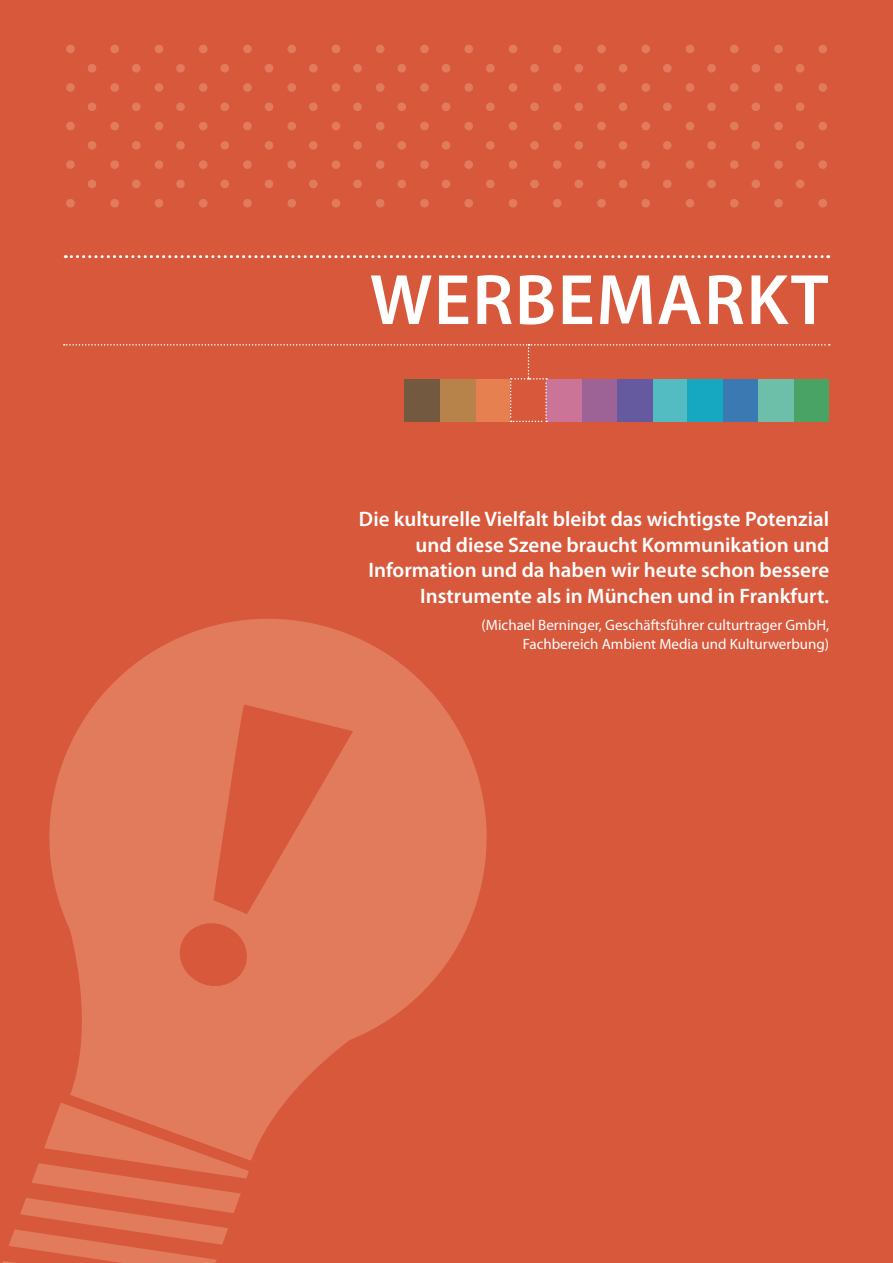
<style>
.page{position:relative;width:893px;height:1263px;background:#d8583b}
.page>*{position:absolute;margin:0;border:0;box-sizing:border-box;transform-origin:0 0}
.t1{font:600 72px "Myriad Pro";letter-spacing:.02em;color:#fff}
.t2{font:600 21px/25.5px "Myriad Pro";color:#fff;text-align:right}
.t3{font:15px/19.5px "Myriad Pro";color:#fff;text-align:right}
</style>
<div class="page">
<svg style="left:65px;top:255px;width:759px;height:3px"></svg>
<svg style="left:66px;top:45px;width:9px;height:8px"></svg>
<svg style="left:110px;top:45px;width:9px;height:8px"></svg>
<svg style="left:155px;top:45px;width:8px;height:8px"></svg>
<svg style="left:199px;top:45px;width:9px;height:8px"></svg>
<svg style="left:243px;top:45px;width:9px;height:8px"></svg>
<svg style="left:287px;top:45px;width:9px;height:8px"></svg>
<svg style="left:332px;top:45px;width:8px;height:8px"></svg>
<svg style="left:376px;top:45px;width:9px;height:8px"></svg>
<svg style="left:420px;top:45px;width:9px;height:8px"></svg>
<svg style="left:464px;top:45px;width:9px;height:8px"></svg>
<svg style="left:509px;top:45px;width:8px;height:8px"></svg>
<svg style="left:553px;top:45px;width:9px;height:8px"></svg>
<svg style="left:597px;top:45px;width:9px;height:8px"></svg>
<svg style="left:641px;top:45px;width:9px;height:8px"></svg>
<svg style="left:686px;top:45px;width:8px;height:8px"></svg>
<svg style="left:730px;top:45px;width:9px;height:8px"></svg>
<svg style="left:774px;top:45px;width:9px;height:8px"></svg>
<svg style="left:818px;top:45px;width:9px;height:8px"></svg>
<svg style="left:88px;top:64px;width:8px;height:9px"></svg>
<svg style="left:132px;top:64px;width:9px;height:9px"></svg>
<svg style="left:176px;top:64px;width:9px;height:9px"></svg>
<svg style="left:220px;top:64px;width:9px;height:9px"></svg>
<svg style="left:265px;top:64px;width:8px;height:9px"></svg>
<svg style="left:309px;top:64px;width:9px;height:9px"></svg>
<svg style="left:353px;top:64px;width:9px;height:9px"></svg>
<svg style="left:397px;top:64px;width:9px;height:9px"></svg>
<svg style="left:442px;top:64px;width:8px;height:9px"></svg>
<svg style="left:486px;top:64px;width:9px;height:9px"></svg>
<svg style="left:530px;top:64px;width:9px;height:9px"></svg>
<svg style="left:574px;top:64px;width:9px;height:9px"></svg>
<svg style="left:619px;top:64px;width:8px;height:9px"></svg>
<svg style="left:663px;top:64px;width:9px;height:9px"></svg>
<svg style="left:707px;top:64px;width:9px;height:9px"></svg>
<svg style="left:751px;top:64px;width:9px;height:9px"></svg>
<svg style="left:796px;top:64px;width:8px;height:9px"></svg>
<svg style="left:66px;top:83px;width:9px;height:9px"></svg>
<svg style="left:110px;top:83px;width:9px;height:9px"></svg>
<svg style="left:155px;top:83px;width:8px;height:9px"></svg>
<svg style="left:199px;top:83px;width:9px;height:9px"></svg>
<svg style="left:243px;top:83px;width:9px;height:9px"></svg>
<svg style="left:287px;top:83px;width:9px;height:9px"></svg>
<svg style="left:332px;top:83px;width:8px;height:9px"></svg>
<svg style="left:376px;top:83px;width:9px;height:9px"></svg>
<svg style="left:420px;top:83px;width:9px;height:9px"></svg>
<svg style="left:464px;top:83px;width:9px;height:9px"></svg>
<svg style="left:509px;top:83px;width:8px;height:9px"></svg>
<svg style="left:553px;top:83px;width:9px;height:9px"></svg>
<svg style="left:597px;top:83px;width:9px;height:9px"></svg>
<svg style="left:641px;top:83px;width:9px;height:9px"></svg>
<svg style="left:686px;top:83px;width:8px;height:9px"></svg>
<svg style="left:730px;top:83px;width:9px;height:9px"></svg>
<svg style="left:774px;top:83px;width:9px;height:9px"></svg>
<svg style="left:818px;top:83px;width:9px;height:9px"></svg>
<svg style="left:88px;top:102px;width:8px;height:9px"></svg>
<svg style="left:132px;top:102px;width:9px;height:9px"></svg>
<svg style="left:176px;top:102px;width:9px;height:9px"></svg>
<svg style="left:220px;top:102px;width:9px;height:9px"></svg>
<svg style="left:265px;top:102px;width:8px;height:9px"></svg>
<svg style="left:309px;top:102px;width:9px;height:9px"></svg>
<svg style="left:353px;top:102px;width:9px;height:9px"></svg>
<svg style="left:397px;top:102px;width:9px;height:9px"></svg>
<svg style="left:442px;top:102px;width:8px;height:9px"></svg>
<svg style="left:486px;top:102px;width:9px;height:9px"></svg>
<svg style="left:530px;top:102px;width:9px;height:9px"></svg>
<svg style="left:574px;top:102px;width:9px;height:9px"></svg>
<svg style="left:619px;top:102px;width:8px;height:9px"></svg>
<svg style="left:663px;top:102px;width:9px;height:9px"></svg>
<svg style="left:707px;top:102px;width:9px;height:9px"></svg>
<svg style="left:751px;top:102px;width:9px;height:9px"></svg>
<svg style="left:796px;top:102px;width:8px;height:9px"></svg>
<svg style="left:66px;top:122px;width:9px;height:8px"></svg>
<svg style="left:110px;top:122px;width:9px;height:8px"></svg>
<svg style="left:155px;top:122px;width:8px;height:8px"></svg>
<svg style="left:199px;top:122px;width:9px;height:8px"></svg>
<svg style="left:243px;top:122px;width:9px;height:8px"></svg>
<svg style="left:287px;top:122px;width:9px;height:8px"></svg>
<svg style="left:332px;top:122px;width:8px;height:8px"></svg>
<svg style="left:376px;top:122px;width:9px;height:8px"></svg>
<svg style="left:420px;top:122px;width:9px;height:8px"></svg>
<svg style="left:464px;top:122px;width:9px;height:8px"></svg>
<svg style="left:509px;top:122px;width:8px;height:8px"></svg>
<svg style="left:553px;top:122px;width:9px;height:8px"></svg>
<svg style="left:597px;top:122px;width:9px;height:8px"></svg>
<svg style="left:641px;top:122px;width:9px;height:8px"></svg>
<svg style="left:686px;top:122px;width:8px;height:8px"></svg>
<svg style="left:730px;top:122px;width:9px;height:8px"></svg>
<svg style="left:774px;top:122px;width:9px;height:8px"></svg>
<svg style="left:818px;top:122px;width:9px;height:8px"></svg>
<svg style="left:88px;top:141px;width:8px;height:9px"></svg>
<svg style="left:132px;top:141px;width:9px;height:9px"></svg>
<svg style="left:176px;top:141px;width:9px;height:9px"></svg>
<svg style="left:220px;top:141px;width:9px;height:9px"></svg>
<svg style="left:265px;top:141px;width:8px;height:9px"></svg>
<svg style="left:309px;top:141px;width:9px;height:9px"></svg>
<svg style="left:353px;top:141px;width:9px;height:9px"></svg>
<svg style="left:397px;top:141px;width:9px;height:9px"></svg>
<svg style="left:442px;top:141px;width:8px;height:9px"></svg>
<svg style="left:486px;top:141px;width:9px;height:9px"></svg>
<svg style="left:530px;top:141px;width:9px;height:9px"></svg>
<svg style="left:574px;top:141px;width:9px;height:9px"></svg>
<svg style="left:619px;top:141px;width:8px;height:9px"></svg>
<svg style="left:663px;top:141px;width:9px;height:9px"></svg>
<svg style="left:707px;top:141px;width:9px;height:9px"></svg>
<svg style="left:751px;top:141px;width:9px;height:9px"></svg>
<svg style="left:796px;top:141px;width:8px;height:9px"></svg>
<svg style="left:66px;top:160px;width:9px;height:9px"></svg>
<svg style="left:110px;top:160px;width:9px;height:9px"></svg>
<svg style="left:155px;top:160px;width:8px;height:9px"></svg>
<svg style="left:199px;top:160px;width:9px;height:9px"></svg>
<svg style="left:243px;top:160px;width:9px;height:9px"></svg>
<svg style="left:287px;top:160px;width:9px;height:9px"></svg>
<svg style="left:332px;top:160px;width:8px;height:9px"></svg>
<svg style="left:376px;top:160px;width:9px;height:9px"></svg>
<svg style="left:420px;top:160px;width:9px;height:9px"></svg>
<svg style="left:464px;top:160px;width:9px;height:9px"></svg>
<svg style="left:509px;top:160px;width:8px;height:9px"></svg>
<svg style="left:553px;top:160px;width:9px;height:9px"></svg>
<svg style="left:597px;top:160px;width:9px;height:9px"></svg>
<svg style="left:641px;top:160px;width:9px;height:9px"></svg>
<svg style="left:686px;top:160px;width:8px;height:9px"></svg>
<svg style="left:730px;top:160px;width:9px;height:9px"></svg>
<svg style="left:774px;top:160px;width:9px;height:9px"></svg>
<svg style="left:818px;top:160px;width:9px;height:9px"></svg>
<svg style="left:88px;top:180px;width:8px;height:8px"></svg>
<svg style="left:132px;top:180px;width:9px;height:8px"></svg>
<svg style="left:176px;top:180px;width:9px;height:8px"></svg>
<svg style="left:220px;top:180px;width:9px;height:8px"></svg>
<svg style="left:265px;top:180px;width:8px;height:8px"></svg>
<svg style="left:309px;top:180px;width:9px;height:8px"></svg>
<svg style="left:353px;top:180px;width:9px;height:8px"></svg>
<svg style="left:397px;top:180px;width:9px;height:8px"></svg>
<svg style="left:442px;top:180px;width:8px;height:8px"></svg>
<svg style="left:486px;top:180px;width:9px;height:8px"></svg>
<svg style="left:530px;top:180px;width:9px;height:8px"></svg>
<svg style="left:574px;top:180px;width:9px;height:8px"></svg>
<svg style="left:619px;top:180px;width:8px;height:8px"></svg>
<svg style="left:663px;top:180px;width:9px;height:8px"></svg>
<svg style="left:707px;top:180px;width:9px;height:8px"></svg>
<svg style="left:751px;top:180px;width:9px;height:8px"></svg>
<svg style="left:796px;top:180px;width:8px;height:8px"></svg>
<svg style="left:66px;top:199px;width:9px;height:8px"></svg>
<svg style="left:110px;top:199px;width:9px;height:8px"></svg>
<svg style="left:155px;top:199px;width:8px;height:8px"></svg>
<svg style="left:199px;top:199px;width:9px;height:8px"></svg>
<svg style="left:243px;top:199px;width:9px;height:8px"></svg>
<svg style="left:287px;top:199px;width:9px;height:8px"></svg>
<svg style="left:332px;top:199px;width:8px;height:8px"></svg>
<svg style="left:376px;top:199px;width:9px;height:8px"></svg>
<svg style="left:420px;top:199px;width:9px;height:8px"></svg>
<svg style="left:464px;top:199px;width:9px;height:8px"></svg>
<svg style="left:509px;top:199px;width:8px;height:8px"></svg>
<svg style="left:553px;top:199px;width:9px;height:8px"></svg>
<svg style="left:597px;top:199px;width:9px;height:8px"></svg>
<svg style="left:641px;top:199px;width:9px;height:8px"></svg>
<svg style="left:686px;top:199px;width:8px;height:8px"></svg>
<svg style="left:730px;top:199px;width:9px;height:8px"></svg>
<svg style="left:774px;top:199px;width:9px;height:8px"></svg>
<svg style="left:818px;top:199px;width:9px;height:8px"></svg>
<div style="left:794px;top:379px;width:35px;height:42px;background:#49a365"></div>
<div style="left:475px;top:379px;width:36px;height:42px;background:#e68050"></div>
<div style="left:440px;top:379px;width:35px;height:42px;background:#b7834b"></div>
<div style="left:405px;top:379px;width:35px;height:42px;background:#745941"></div>
<svg style="left:64px;top:344px;width:445px;height:2px"></svg>
<svg style="left:510px;top:344px;width:317px;height:78px"></svg>
<svg style="left:2px;top:619px;width:485px;height:644px;fill:#e17b5b"></svg>
<h1 class="t1" style="left:370px;top:254px;width:190px">Werbem</h1>
<h1 class="t1" style="left:657px;top:254px;width:173px">arkt</h1>
<p class="t2" style="left:359px;top:506px;width:472px">Die kulturelle Vielfalt bleibt das wichtigste Potenzial und diese Szene braucht Kommunikation und Information und da haben wir heute schon bessere Instrumente als in München und in Frankfurt.</p>
<p class="t3" style="left:482px;top:614px;width:349px">(Michael Berninger, Geschäftsführer culturtrager GmbH,<br>Fachbereich Ambient Media und Kulturwerbung)</p>
</div>
